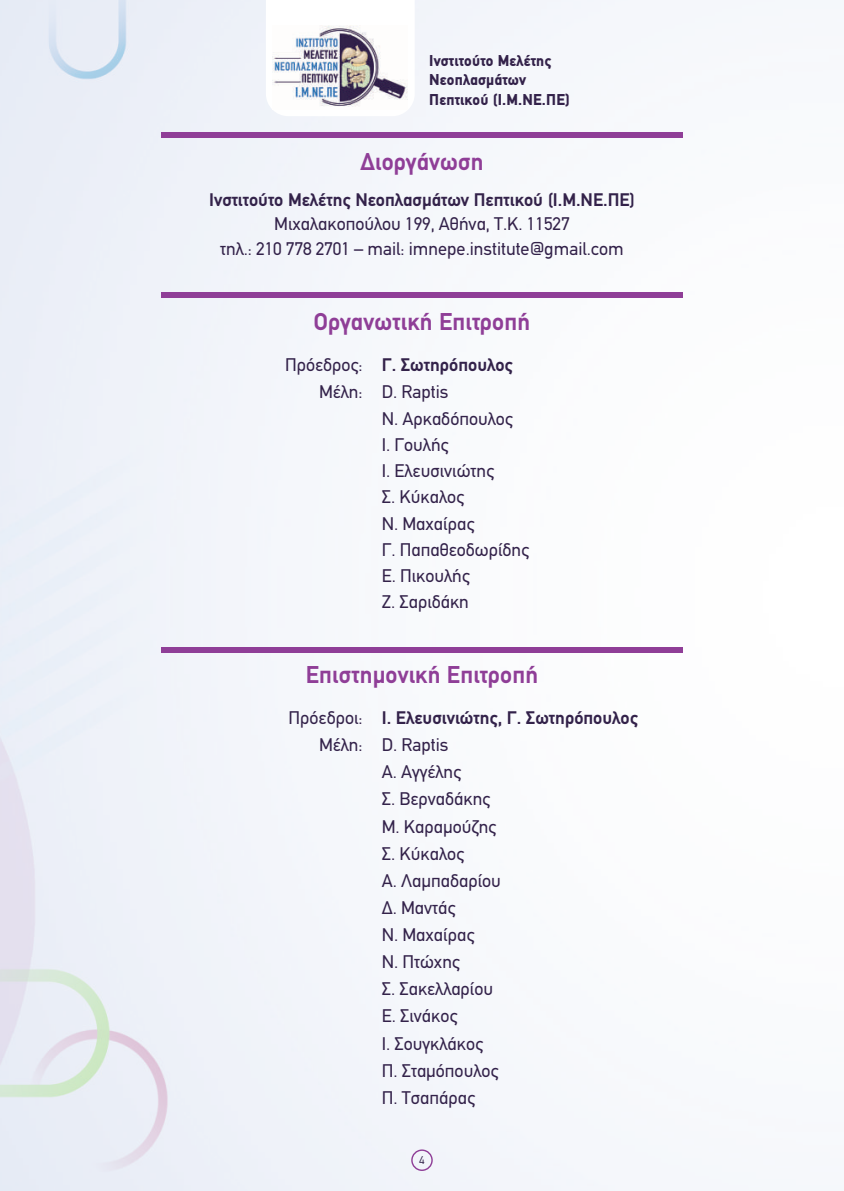
<style>
.page{position:relative;width:844px;height:1191px;background:#fff}
.page>*{position:absolute;margin:0;border:0;box-sizing:border-box;transform-origin:0 0}
.t1{font:700 24.5px "PF Din Text";letter-spacing:.01em;color:#8f3e97}
.t2{font:18.38px/26.2px "PF Din Text";color:#33224a}
.t3{font:700 18.38px "PF Din Text";color:#33224a}
.t4{font:900 15.75px/18.9px "PF Din Text";letter-spacing:.01em;color:#33224a}
.t5{font:11.03px "CF Din";color:#33224a}
.s1{font-weight:700}
.s2{font-weight:400}
</style>
<div class="page">
<img style="left:0;top:0;width:683px;height:1191px">
<div style="left:411px;top:1149px;width:21px;height:22px;border:1px solid #8f3e97;border-radius:50%"></div>
<svg style="left:266px;top:0;width:148px;height:116px"></svg>
<img style="left:272px;top:26px;width:135px;height:84px">
<div style="left:161px;top:132px;width:521px;height:6px;background:#8f3e97"></div>
<div style="left:161px;top:292px;width:521px;height:6px;background:#8f3e97"></div>
<div style="left:161px;top:647px;width:521px;height:5px;background:#8f3e97"></div>
<p class="t4" style="left:429px;top:51px;width:124px">Ινστιτούτο Μελέτης<br>Νεοπλασμάτων</p>
<p class="t4" style="left:429px;top:90px;width:142px">Πεπτικού (Ι.Μ.ΝΕ.ΠΕ)</p>
<h1 class="t1" style="left:360px;top:147px;width:124px">Διοργάνωση</h1>
<p class="t3" style="left:209px;top:189px;width:427px">Ινστιτούτο Μελέτης Νεοπλασμάτων Πεπτικού (Ι.Μ.ΝΕ.ΠΕ)</p>
<p class="t2" style="left:220px;top:212px;width:405px;line-height:24.5px;text-align:center">Μιχαλακοπούλου 199, Αθήνα, Τ.Κ. 11527<br>τηλ.: 210 778 2701 – mail: imnepe.institute@gmail.com</p>
<h1 class="t1" style="left:314px;top:307px;width:218px">Οργανωτική Επιτροπή</h1>
<p class="t2" style="left:319px;top:351px;width:195px;line-height:27.1px;text-indent:-34px">Πρόεδρος: <span class="s1">Γ. Σωτηρόπουλος<br></span>Μέλη: D. Raptis</p>
<p class="t2" style="left:382px;top:405px;width:149px">Ν. Αρκαδόπουλος<br>Ι. Γουλής<br>Ι. Ελευσινιώτης<br>Σ. Κύκαλος<br>Ν. Μαχαίρας<br>Γ. Παπαθεοδωρίδης<br>Ε. Πικουλής<br>Ζ. Σαριδάκη</p>
<h1 class="t1" style="left:306px;top:660px;width:234px">Επιστημονική Επιτροπή</h1>
<p class="t3" style="left:288px;top:707px;width:351px"><span class="s2">Πρόεδροι:</span> Ι. Ελευσινιώτης, Γ. Σωτηρόπουλος</p>
<p class="t2" style="left:319px;top:732px;width:131px">Μέλη: D. Raptis</p>
<p class="t2" style="left:382px;top:759px;width:81px">Α. Αγγέλης</p>
<p class="t2" style="left:382px;top:786px;width:110px">Σ. Βερναδάκης</p>
<p class="t2" style="left:382px;top:813px;width:116px">Μ. Καραμούζης</p>
<p class="t2" style="left:382px;top:840px;width:84px">Σ. Κύκαλος</p>
<p class="t2" style="left:382px;top:867px;width:120px">Α. Λαμπαδαρίου</p>
<p class="t2" style="left:382px;top:894px;width:75px">Δ. Μαντάς</p>
<p class="t2" style="left:382px;top:921px;width:94px">Ν. Μαχαίρας</p>
<p class="t2" style="left:382px;top:948px;width:79px">Ν. Πτώχης</p>
<p class="t2" style="left:382px;top:976px;width:113px">Σ. Σακελλαρίου</p>
<p class="t2" style="left:382px;top:1003px;width:77px">Ε. Σινάκος</p>
<p class="t2" style="left:382px;top:1030px;width:103px">Ι. Σουγκλάκος</p>
<p class="t2" style="left:382px;top:1057px;width:118px">Π. Σταμόπουλος</p>
<p class="t2" style="left:382px;top:1084px;width:94px">Π. Τσαπάρας</p>
<p class="t5" style="left:419px;top:1154px;width:7px">4</p>
</div>
